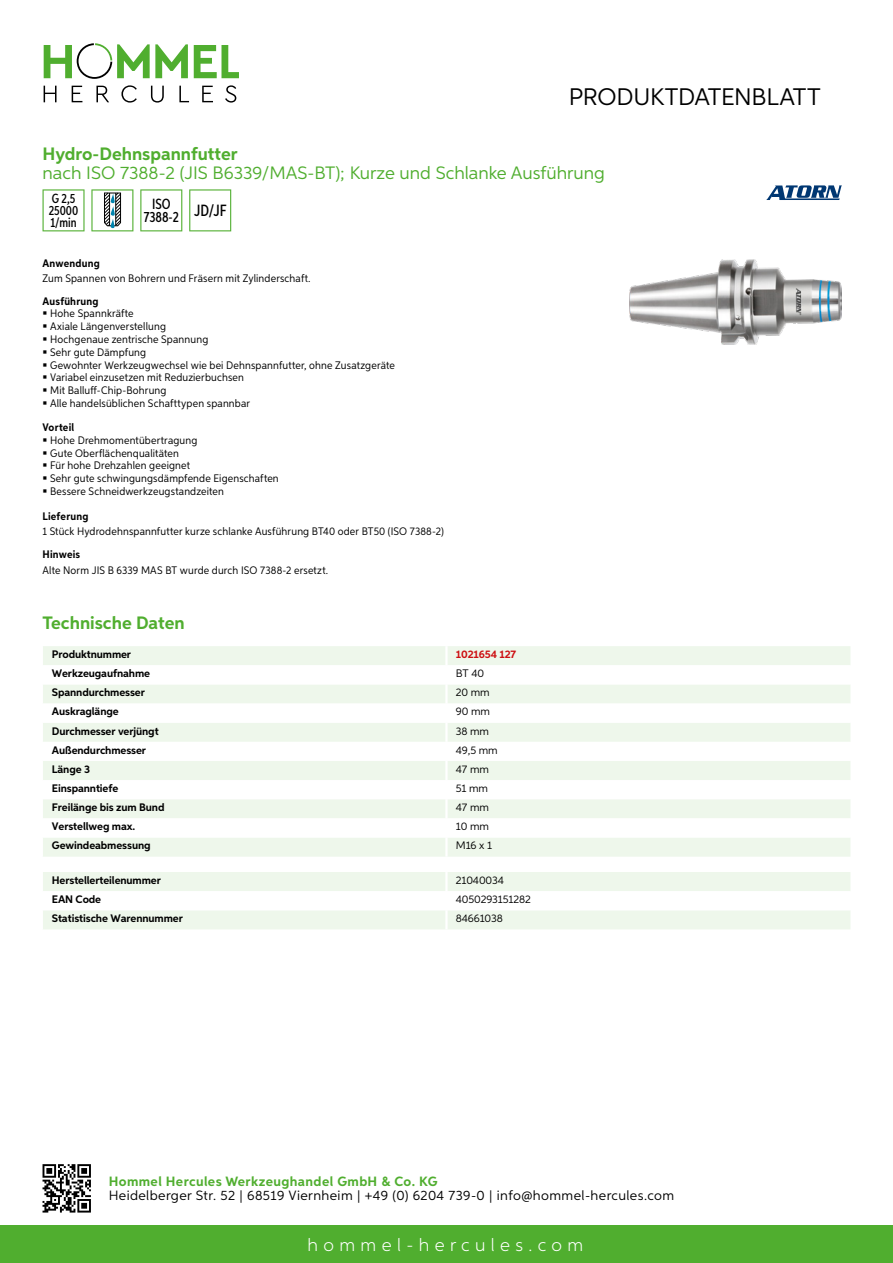
<style>
.page{position:relative;width:893px;height:1263px;background:#fff}
.page>*{position:absolute;margin:0;border:0;box-sizing:border-box;transform-origin:0 0}
.t1{font:24px "Aspira";letter-spacing:-.01em;color:#000}
.t2{font:18px "Aspira";color:#50ae2f}
.t3{font:700 18px "Aspira";color:#50ae2f}
.t4{font:300 18px "Aspira";letter-spacing:.3em;color:#fff}
.t5{font:500 14.85px/13.4px "Aspira XX Nar";color:#000}
.t6{font:13.5px "Aspira";letter-spacing:.03em;color:#000}
.t7{font:700 13.5px "Aspira";letter-spacing:.03em;color:#50ae2f}
.t8{font:500 13.35px/11.9px "Aspira XX Nar";color:#000}
.t9{font:10.95px/12.8px "Aspira Nar";letter-spacing:.015em;color:#000}
.t10{font:700 10.95px "Aspira";letter-spacing:-.01em;color:#000}
.t11{font:10.95px "Aspira";letter-spacing:-.01em;color:#000}
.t12{font:700 10.95px "Aspira Nar";letter-spacing:.02em;color:#000}
.t13{font:700 10.95px "Aspira";letter-spacing:-.01em;color:#cd1013}
</style>
<div class="page">
<div style="left:0;top:1226px;width:893px;height:37px;background:#50ae2f"></div>
<svg style="left:43px;top:1164px;width:48px;height:48px"></svg>
<svg style="left:194px;top:45px;width:45px;height:33px"></svg>
<svg style="left:44px;top:43px;width:144px;height:36px"></svg>
<svg style="left:44px;top:86px;width:13px;height:16px"></svg>
<svg style="left:72px;top:86px;width:10px;height:16px"></svg>
<svg style="left:96px;top:86px;width:13px;height:16px"></svg>
<svg style="left:121px;top:85px;width:16px;height:18px"></svg>
<svg style="left:151px;top:86px;width:13px;height:17px"></svg>
<svg style="left:179px;top:86px;width:10px;height:16px"></svg>
<svg style="left:202px;top:86px;width:11px;height:16px"></svg>
<svg style="left:225px;top:85px;width:11px;height:18px"></svg>
<div style="left:43px;top:646px;width:807px;height:211px;background:#eef7eb"></div>
<svg style="left:43px;top:665px;width:807px;height:172px"></svg>
<hr style="left:445px;top:646px;width:3px;height:19px;background:#fff">
<hr style="left:445px;top:665px;width:3px;height:19px;background:#fff">
<hr style="left:445px;top:684px;width:3px;height:19px;background:#fff">
<hr style="left:445px;top:703px;width:3px;height:20px;background:#fff">
<hr style="left:445px;top:723px;width:3px;height:19px;background:#fff">
<hr style="left:445px;top:742px;width:3px;height:19px;background:#fff">
<hr style="left:445px;top:761px;width:3px;height:19px;background:#fff">
<hr style="left:445px;top:780px;width:3px;height:19px;background:#fff">
<hr style="left:445px;top:799px;width:3px;height:19px;background:#fff">
<hr style="left:445px;top:818px;width:3px;height:19px;background:#fff">
<hr style="left:445px;top:837px;width:3px;height:20px;background:#fff">
<svg style="left:43px;top:872px;width:807px;height:57px"></svg>
<hr style="left:445px;top:910px;width:3px;height:19px;background:#fff">
<svg style="left:43px;top:189px;width:42px;height:42px"></svg>
<svg style="left:91px;top:189px;width:42px;height:42px"></svg>
<svg style="left:140px;top:189px;width:42px;height:42px"></svg>
<svg style="left:189px;top:189px;width:42px;height:42px"></svg>
<img style="left:629px;top:259px;width:213px;height:85px">
<svg style="left:766px;top:185px;width:76px;height:15px"></svg>
<h1 class="t1" style="left:569px;top:82px;width:253px">Produktdatenblatt</h1>
<h2 class="t3" style="left:43px;top:142px;width:197px">Hydro-Dehnspannfutter</h2>
<h2 class="t2" style="left:43px;top:162px;width:564px">nach ISO 7388-2 (JIS B6339/MAS-BT); Kurze und Schlanke Ausführung</h2>
<p class="t8" style="left:49px;top:193px;width:31px">G 2,5<br>25000<br>1/min</p>
<h3 class="t5" style="left:144px;top:197px;width:85px;text-indent:8px">ISO<br>7388-2 <sup>JD/JF</sup></h3>
<p class="t12" style="left:43px;top:257px;width:59px">Anwendung</p>
<p class="t9" style="left:43px;top:272px;width:270px">Zum Spannen von Bohrern und Fräsern mit Zylinderschaft.</p>
<p class="t12" style="left:43px;top:294px;width:58px">Ausführung</p>
<p class="t9" style="left:50px;top:307px;width:346px">Hohe Spannkräfte<br>Axiale Längenverstellung<br>Hochgenaue zentrische Spannung<br>Sehr gute Dämpfung<br>Gewohnter Werkzeugwechsel wie bei Dehnspannfutter, ohne Zusatzgeräte Variabel einzusetzen mit Reduzierbuchsen<br>Mit Balluff-Chip-Bohrung<br>Alle handelsüblichen Schafttypen spannbar</p>
<p class="t12" style="left:43px;top:421px;width:33px">Vorteil</p>
<p class="t9" style="left:50px;top:434px;width:230px">Hohe Drehmomentübertragung<br>Gute Oberflächenqualitäten<br>Für hohe Drehzahlen geeignet<br>Sehr gute schwingungsdämpfende Eigenschaften Bessere Schneidwerkzeugstandzeiten</p>
<p class="t12" style="left:43px;top:510px;width:47px">Lieferung</p>
<p class="t9" style="left:43px;top:525px;width:403px">1 Stück Hydrodehnspannfutter kurze schlanke Ausführung BT40 oder BT50 (ISO 7388-2)</p>
<p class="t12" style="left:43px;top:548px;width:39px">Hinweis</p>
<p class="t9" style="left:43px;top:563px;width:287px">Alte Norm JIS B 6339 MAS BT wurde durch ISO 7388-2 ersetzt.</p>
<h2 class="t3" style="left:43px;top:612px;width:144px">Technische Daten</h2>
<p class="t10" style="left:52px;top:648px;width:81px">Produktnummer</p>
<p class="t13" style="left:456px;top:648px;width:62px">1021654 127</p>
<p class="t10" style="left:52px;top:667px;width:100px">Werkzeugaufnahme</p>
<p class="t11" style="left:456px;top:667px;width:30px">BT 40</p>
<p class="t10" style="left:52px;top:686px;width:95px">Spanndurchmesser</p>
<p class="t11" style="left:456px;top:686px;width:35px">20 mm</p>
<p class="t10" style="left:52px;top:705px;width:68px">Auskraglänge</p>
<p class="t11" style="left:456px;top:705px;width:36px">90 mm</p>
<p class="t10" style="left:52px;top:724px;width:108px">Durchmesser verjüngt</p>
<p class="t11" style="left:456px;top:724px;width:35px">38 mm</p>
<p class="t10" style="left:52px;top:743px;width:96px">Außendurchmesser</p>
<p class="t11" style="left:456px;top:743px;width:43px">49,5 mm</p>
<p class="t10" style="left:52px;top:762px;width:40px">Länge 3</p>
<p class="t11" style="left:456px;top:762px;width:35px">47 mm</p>
<p class="t10" style="left:52px;top:781px;width:68px">Einspanntiefe</p>
<p class="t11" style="left:456px;top:781px;width:34px">51 mm</p>
<p class="t10" style="left:52px;top:801px;width:114px">Freilänge bis zum Bund</p>
<p class="t11" style="left:456px;top:801px;width:35px">47 mm</p>
<p class="t10" style="left:52px;top:820px;width:85px">Verstellweg max.</p>
<p class="t11" style="left:456px;top:820px;width:35px">10 mm</p>
<p class="t10" style="left:52px;top:839px;width:100px">Gewindeabmessung</p>
<p class="t11" style="left:456px;top:839px;width:38px">M16 x 1</p>
<p class="t10" style="left:52px;top:873px;width:111px">Herstellerteilenummer</p>
<p class="t11" style="left:456px;top:873px;width:50px">21040034</p>
<p class="t10" style="left:52px;top:892px;width:51px">EAN Code</p>
<p class="t11" style="left:456px;top:893px;width:76px">4050293151282</p>
<p class="t10" style="left:52px;top:912px;width:132px">Statistische Warennummer</p>
<p class="t11" style="left:456px;top:912px;width:49px">84661038</p>
<p class="t7" style="left:109px;top:1172px;width:330px">Hommel Hercules Werkzeughandel GmbH &amp; Co. KG</p>
<p class="t6" style="left:109px;top:1187px;width:567px">Heidelberger Str. 52 | 68519 Viernheim | +49 (0) 6204 739-0 | info@hommel-hercules.com</p>
<h2 class="t4" style="left:307px;top:1234px;width:277px">hommel-hercules.com</h2>
</div>
